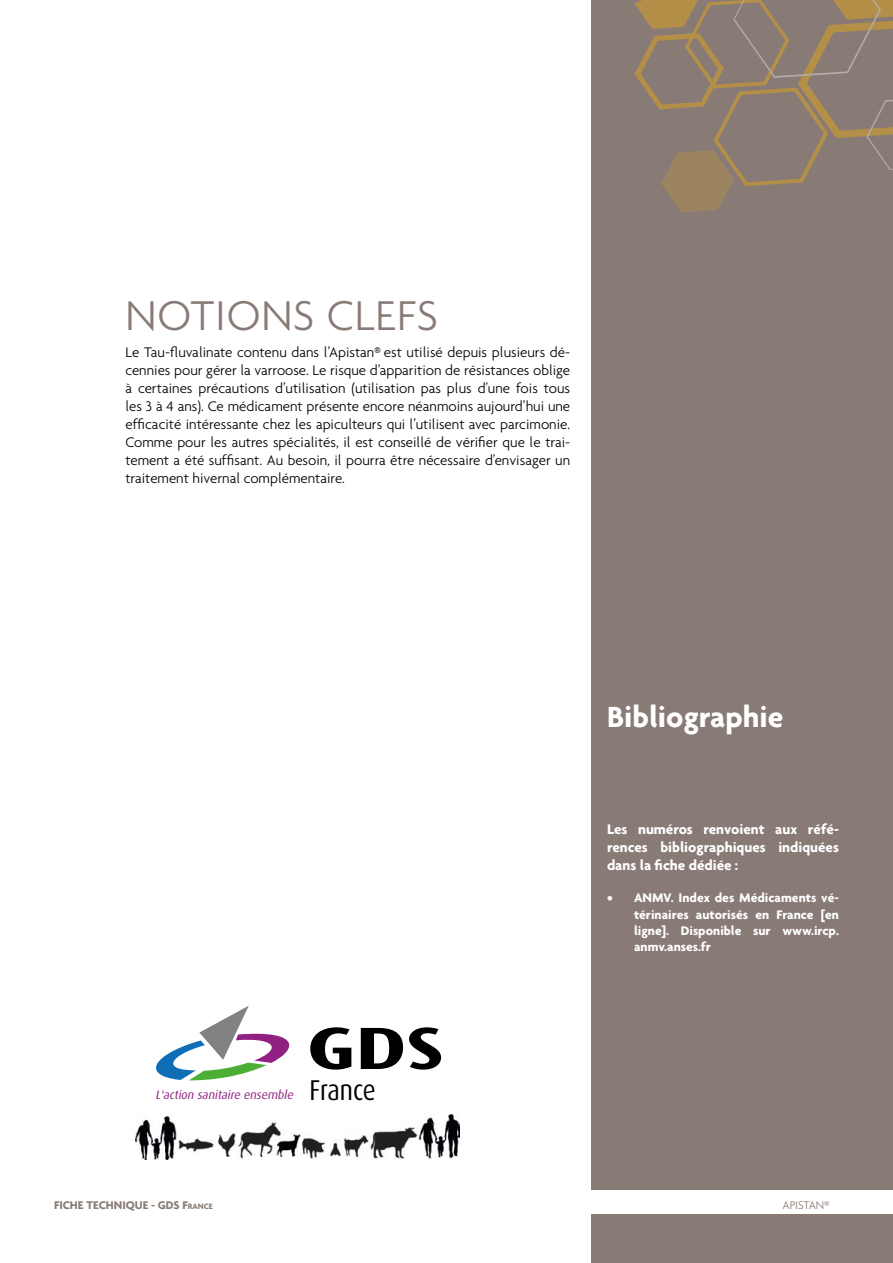
<style>
.page{position:relative;width:893px;height:1263px;background:#fff}
.page>*{position:absolute;margin:0;border:0;box-sizing:border-box;transform-origin:0 0}
.t1{font:300 45px "Agenda";letter-spacing:.02em;color:#887b76}
.t2{font:700 31.5px "Agenda";color:#fff}
.t3{font:28.65px "Dax";letter-spacing:-.01em;color:#000;scale:.87 1}
.t4{font:300 15px/18px "Agenda";color:#000;text-align:justify}
.t5{font:700 15px/18px "Agenda";color:#fff;text-align:justify}
.t6{font:700 13.5px/16.2px "Agenda";color:#fff;text-align:justify}
.t7{font:italic 12.15px "Dax";color:#902082}
.t8{font:700 12px "Agenda";color:#887b76}
.t9{font:300 12px "Agenda";color:#887b76}
.s1{font-style:inherit}
.s2{font-size:8.4px}
</style>
<div class="page">
<div style="left:591px;top:0;width:302px;height:1263px;background:#887b76"></div>
<svg style="left:310px;top:1027px;width:41px;height:42px"></svg>
<svg style="left:361px;top:1028px;width:42px;height:41px"></svg>
<svg style="left:409px;top:1027px;width:32px;height:42px"></svg>
<svg style="left:156px;top:1006px;width:134px;height:74px"></svg>
<img style="left:135px;top:1115px;width:324px;height:44px">
<div style="left:0;top:1191px;width:893px;height:23px;background:#fff"></div>
<svg style="left:634px;top:0;width:259px;height:212px"></svg>
<h1 class="t1" style="left:125px;top:289px;width:314px">NOTIONS CLEFS</h1>
<p class="t4" style="left:125px;top:342px;width:446px">Le Tau-fluvalinate contenu dans l’Apistan® est utilisé depuis plusieurs dé&shy;cennies pour gérer la varroose. Le risque d’apparition de résistances oblige à certaines précautions d’utilisation (utilisation pas plus d’une fois tous les 3 à 4 ans). Ce médicament présente encore néanmoins aujourd’hui une efficacité intéressante chez les apiculteurs qui l’utilisent avec parcimonie.<br>Comme pour les autres spécialités, il est conseillé de vérifier que le trai&shy;tement a été suffisant. Au besoin, il pourra être nécessaire d’envisager un traitement hivernal complémentaire.</p>
<p class="t7" style="left:155px;top:1088px;width:142px">L'action sanitaire ensemble</p>
<h3 class="t3" style="left:310px;top:1074px;width:78px">France</h3>
<h2 class="t2" style="left:607px;top:697px;width:178px">Bibliographie</h2>
<p class="t5" style="left:607px;top:820px;width:233px">Les numéros renvoient aux réfé&shy;rences bibliographiques indiquées dans la fiche dédiée :</p>
<p class="t6" style="left:634px;top:889px;width:206px;text-indent:-27px">• ANMV. Index des Médicaments vé&shy;térinaires autorisés en France [en ligne]. Disponible sur www.ircp. anmv.anses.fr</p>
<p class="t8" style="left:54px;top:1198px;width:160px">FICHE TECHNIQUE <span class="s1">- GDS F</span><span class="s2">RANCE</span></p>
<p class="t9" style="left:783px;top:1198px;width:49px">APISTAN®</p>
</div>
